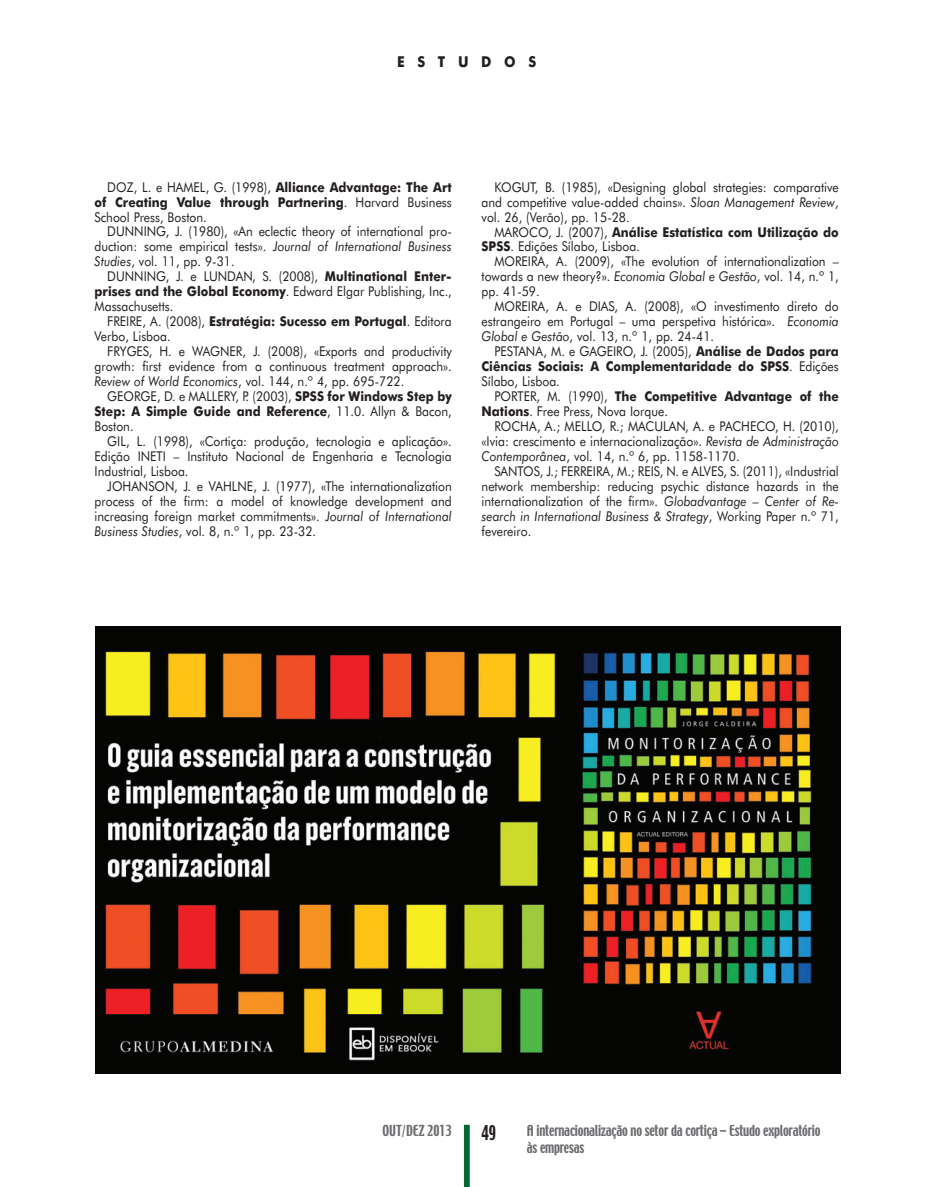
<style>
.page{position:relative;width:931px;height:1187px;background:#fff}
.page>*{position:absolute;margin:0;border:0;box-sizing:border-box;transform-origin:0 0}
.t1{font:18px "Techno";color:#231f20;scale:.8 1}
.t2{font:700 15px "Futura BT";letter-spacing:.94em;color:#231f20;scale:.9 1}
.t3{font:13.5px/15px "Futura BT";color:#231f20;text-align:justify;scale:.9 1}
.t4{font:700 13.5px/15px "Futura BT";color:#231f20;text-align:justify;scale:.9 1}
.t5{font:13.5px/16.2px "Techno";letter-spacing:-.015em;color:#6c6d70;scale:.9 1}
.s1{font-weight:700}
.s2{font-style:italic}
.s3{font-weight:400}
</style>
<div class="page">
<svg style="left:95px;top:626px;width:746px;height:560px"></svg>
<p class="t2" style="left:397px;top:55px;width:156px">ESTUDOS</p>
<p class="t3" style="left:95px;top:180px;width:398px;text-indent:13px">DOZ, L. e HAMEL, G. (1998), <span class="s1">Alliance Advantage: The Art of Creating Value through Partnering</span>. Harvard Business School Press, Boston.</p>
<p class="t3" style="left:95px;top:225px;width:398px;text-indent:13px">DUNNING, J. (1980), «An eclectic theory of international pro&shy;duction: some empirical tests». <span class="s2">Journal of International Business Studies</span>, vol. 11, pp. 9-31.</p>
<p class="t3" style="left:95px;top:270px;width:398px;text-indent:13px">DUNNING, J. e LUNDAN, S. (2008), <span class="s1">Multinational Enter&shy;prises and the Global Economy</span>. Edward Elgar Publishing, Inc., Massachusetts.</p>
<p class="t3" style="left:95px;top:315px;width:398px;text-indent:13px">FREIRE, A. (2008), <span class="s1">Estratégia: Sucesso em Portugal</span>. Editora<br>Verbo, Lisboa.</p>
<p class="t3" style="left:95px;top:345px;width:398px;text-indent:13px">FRYGES, H. e WAGNER, J. (2008), «Exports and productivity growth: first evidence from a continuous treatment approach».<br><span class="s2">Review of World Economics</span>, vol. 144, n.º 4, pp. 695-722.</p>
<p class="t3" style="left:95px;top:390px;width:398px;text-indent:13px">GEORGE, D. e MALLERY, P. (2003), <span class="s1">SPSS for Windows Step by Step: A Simple Guide and Reference</span>, 11.0. Allyn &amp; Bacon, Boston.</p>
<p class="t3" style="left:95px;top:435px;width:398px;text-indent:13px">GIL, L. (1998), «Cortiça: produção, tecnologia e aplicação».<br>Edição INETI – Instituto Nacional de Engenharia e Tecnologia Industrial, Lisboa.</p>
<p class="t3" style="left:95px;top:480px;width:398px;text-indent:13px">JOHANSON, J. e VAHLNE, J. (1977), «The internationalization process of the firm: a model of knowledge development and increasing foreign market commitments». <span class="s2">Journal of International Business Studies</span>, vol. 8, n.º 1, pp. 23-32.</p>
<p class="t3" style="left:481px;top:180px;width:398px;text-indent:13px">KOGUT, B. (1985), «Designing global strategies: comparative and competitive value-added chains». <span class="s2">Sloan Management Review</span>, vol. 26, (Verão), pp. 15-28.</p>
<p class="t3" style="left:481px;top:225px;width:398px;text-indent:13px">MAROCO, J. (2007), <span class="s1">Análise Estatística com Utilização do<br>SPSS</span>. Edições Sílabo, Lisboa.</p>
<p class="t3" style="left:481px;top:255px;width:398px;text-indent:13px">MOREIRA, A. (2009), «The evolution of internationalization – towards a new theory?». <span class="s2">Economia Global e Gestão</span>, vol. 14, n.º 1, pp. 41-59.</p>
<p class="t3" style="left:481px;top:300px;width:398px;text-indent:13px">MOREIRA, A. e DIAS, A. (2008), «O investimento direto do estrangeiro em Portugal – uma perspetiva histórica». <span class="s2">Economia Global e Gestão</span>, vol. 13, n.º 1, pp. 24-41.</p>
<p class="t4" style="left:481px;top:345px;width:398px;text-indent:13px"><span class="s3">PESTANA, M. e GAGEIRO, J. (2005),</span> Análise de Dados para Ciências Sociais: A Complementaridade do SPSS<span class="s3">. Edições Sílabo, Lisboa.</span></p>
<p class="t3" style="left:481px;top:390px;width:398px;text-indent:13px">PORTER, M. (1990), <span class="s1">The Competitive Advantage of the<br>Nations</span>. Free Press, Nova Iorque.</p>
<p class="t3" style="left:481px;top:420px;width:398px;text-indent:13px">ROCHA, A.; MELLO, R.; MACULAN, A. e PACHECO, H. (2010), «Ivia: crescimento e internacionalização». <span class="s2">Revista de Administração Contemporânea</span>, vol. 14, n.º 6, pp. 1158-1170.</p>
<p class="t3" style="left:481px;top:465px;width:398px;text-indent:13px">SANTOS, J.; FERREIRA, M.; REIS, N. e ALVES, S. (2011), «Industrial network membership: reducing psychic distance hazards in the internationalization of the firm». <span class="s2">Globadvantage – Center of Re&shy;search in International Business &amp; Strategy</span>, Working Paper n.º 71, fevereiro.</p>
<p class="t5" style="left:382px;top:1123px;width:78px">OUT/DEZ 2013</p>
<h1 class="t1" style="left:481px;top:1124px;width:19px">49</h1>
<p class="t5" style="left:527px;top:1123px;width:328px">A internacionalização no setor da cortiça – Estudo exploratório às empresas</p>
</div>
